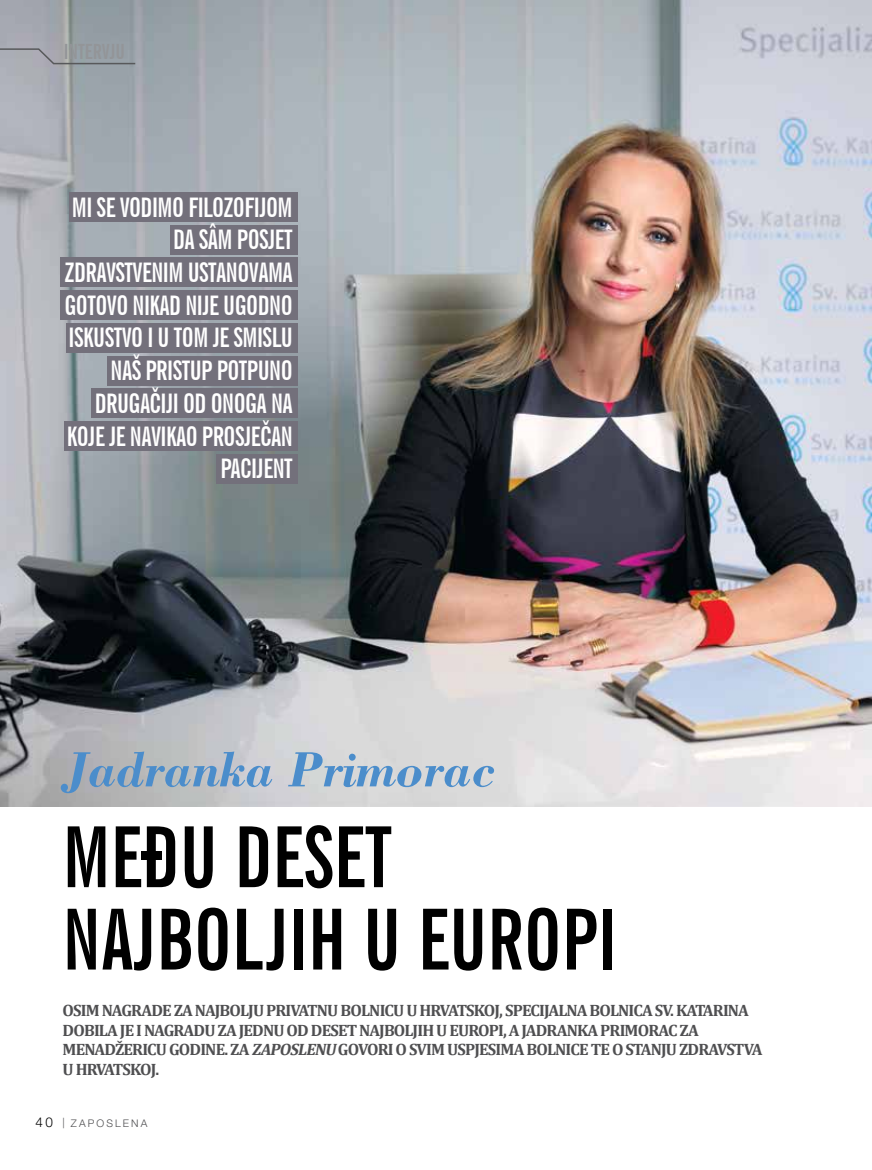
<style>
.page{position:relative;width:872px;height:1170px;background:#fff}
.page>*{position:absolute;margin:0;border:0;box-sizing:border-box;transform-origin:0 0}
.t1{font:700 extra-condensed 84px/82.3px "News Gothic BT";color:#000}
.t2{font:italic 700 51px "Bodoni Std";letter-spacing:-.005em;color:#4b8dcb}
.t3{font:700 extra-condensed 27px/32.7px "News Gothic BT";letter-spacing:-.02em;color:#fff;text-align:right}
.t4{font:700 16.5px/19.5px "Cambria";letter-spacing:-.05em;color:#4f4f51}
.t5{font:300 13.5px "Helvetica Neue LT Pro";color:#000}
.t6{font:300 10.5px "Helvetica Neue LT Pro";letter-spacing:.2em;color:#4f4f51}
.s1{font-style:italic}
</style>
<div class="page">
<img style="left:0;top:0;width:872px;height:806px">
<svg style="left:0;top:48px;width:137px;height:17px;background:#999ea4"></svg>
<div style="left:69px;top:192px;width:229px;height:29px;background:#73707b"></div>
<div style="left:107px;top:356px;width:191px;height:29px;background:#73707b"></div>
<div style="left:60px;top:258px;width:238px;height:29px;background:#73707b"></div>
<div style="left:64px;top:421px;width:234px;height:30px;background:#73707b"></div>
<div style="left:66px;top:323px;width:232px;height:29px;background:#73707b"></div>
<div style="left:170px;top:225px;width:128px;height:29px;background:#73707b"></div>
<div style="left:91px;top:388px;width:207px;height:30px;background:#73707b"></div>
<div style="left:60px;top:290px;width:238px;height:30px;background:#73707b"></div>
<div style="left:216px;top:454px;width:82px;height:29px;background:#73707b"></div>
<div style="left:141px;top:851px;width:21px;height:8px;background:#000"></div>
<h3 class="t3" style="left:64px;top:190px;width:230px">MI SE VODIMO FILOZOFIJOM<br>DA SÂM POSJET<br>ZDRAVSTVENIM USTANOVAMA<br>GOTOVO NIKAD NIJE UGODNO<br>ISKUSTVO I U TOM JE SMISLU<br>NAŠ PRISTUP POTPUNO<br>DRUGAČIJI OD ONOGA NA<br>KOJE JE NAVIKAO PROSJEČAN<br>PACIJENT</h3>
<h2 class="t2" style="left:65px;top:738px;width:433px">Jadranka Primorac</h2>
<h1 class="t1" style="left:63px;top:815px;width:556px">MEDU DESET<br>NAJBOLJIH U EUROPI</h1>
<p class="t4" style="left:63px;top:1000px;width:701px">OSIM NAGRADE ZA NAJBOLJU PRIVATNU BOLNICU U HRVATSKOJ, SPECIJALNA BOLNICA SV. KATARINA DOBILA JE I NAGRADU ZA JEDNU OD DESET NAJBOLJIH U EUROPI, A JADRANKA PRIMORAC ZA MENADŽERICU GODINE. ZA <span class="s1">ZAPOSLENU</span> GOVORI O SVIM USPJESIMA BOLNICE TE O STANJU ZDRAVSTVA U HRVATSKOJ.</p>
<p class="t6" style="left:63px;top:1115px;width:4px">|</p>
<p class="t5" style="left:35px;top:1114px;width:19px">40</p>
<p class="t6" style="left:71px;top:1117px;width:78px">ZAPOSLENA</p>
</div>
